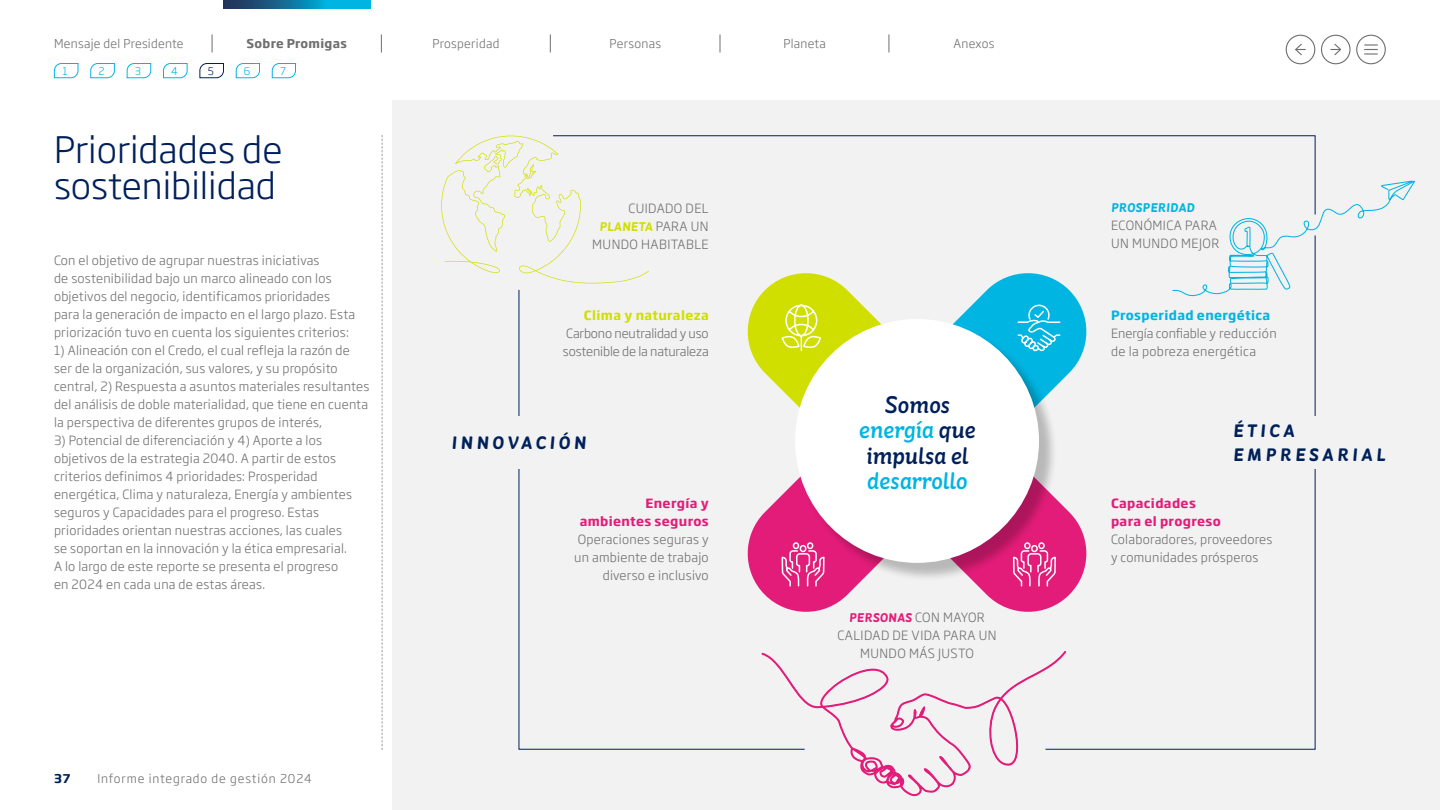
<style>
.page{position:relative;width:1440px;height:810px;background:#fff}
.page>*{position:absolute;margin:0;border:0;box-sizing:border-box;transform-origin:0 0}
.t1{font:300 36px/36px "Soho Gothic Pro";color:#00205b}
.t2{font:italic 500 24px/25.5px "St Ryde";letter-spacing:-.01em;color:#00205b;text-align:center}
.t3{font:italic 500 24px "St Ryde";letter-spacing:-.01em;color:#00b5e2}
.t4{font:italic 700 18px/24px "St Ryde";letter-spacing:.2em;color:#00205b}
.t5{font:300 12.6px/18px "Soho Gothic Pro";letter-spacing:.02em;color:#706f6f}
.t6{font:700 12.6px/18px "Soho Gothic Pro";letter-spacing:.03em;color:#e31c79;text-align:right}
.t7{font:300 12.6px/18px "Soho Gothic Pro";letter-spacing:-.01em;color:#706f6f}
.t8{font:700 12.6px "Soho Gothic Pro";letter-spacing:.03em;color:#00b5e2}
.t9{font:700 12.6px "Soho Gothic Pro";letter-spacing:.03em;color:#d0df00}
.t10{font:italic 700 12.6px "St Ryde";letter-spacing:.02em;color:#e31c79}
.t11{font:italic 700 12.6px "St Ryde";letter-spacing:.02em;color:#d0df00}
.t12{font:italic 700 12.6px "St Ryde";letter-spacing:.02em;color:#00b5e2}
.t13{font:300 12px "Soho Gothic Pro";letter-spacing:.025em;color:#706f6f}
.t14{font:300 12px "Soho Gothic Pro";letter-spacing:.075em;color:#706f6f}
.t15{font:700 12px "Soho Gothic Pro";letter-spacing:.025em;color:#706f6f}
.t16{font:700 12px "Soho Gothic Pro";color:#00205b}
.t17{font:300 10.5px "Soho Gothic Pro";color:#00b5e2}
.t18{font:300 10.5px "Soho Gothic Pro";color:#00205b}
.s1{font-family:"Soho Gothic Pro";font-weight:300;font-style:normal;color:#706f6f}
.s2{color:#00b5e2}
</style>
<div class="page">
<div style="left:393px;top:100px;width:1047px;height:710px;background:#f2f2f2"></div>
<svg style="left:382px;top:135px;width:1px;height:615px"></svg>
<svg style="left:981px;top:273px;width:64px;height:49px;background:#21bde4"></svg>
<svg style="left:765px;top:273px;width:216px;height:49px"></svg>
<div style="left:798px;top:322px;width:259px;height:259px;background:#000;opacity:.24"></div>
<div style="left:795px;top:319px;width:244px;height:244px;background:#fff;border-radius:50%"></div>
<svg style="left:805px;top:304px;width:17px;height:48px"></svg>
<svg style="left:1017px;top:304px;width:28px;height:49px"></svg>
<svg style="left:553px;top:135px;width:763px;height:45px"></svg>
<svg style="left:441px;top:136px;width:208px;height:148px"></svg>
<svg style="left:519px;top:290px;width:286px;height:460px"></svg>
<svg style="left:1045px;top:275px;width:271px;height:475px"></svg>
<div style="left:452px;top:416px;width:134px;height:53px;background:#f2f2f2"></div>
<div style="left:1233px;top:416px;width:153px;height:53px;background:#f2f2f2"></div>
<svg style="left:1172px;top:180px;width:243px;height:235px"></svg>
<svg style="left:762px;top:542px;width:304px;height:254px"></svg>
<div style="left:1286px;top:35px;width:29px;height:29px;border:1px solid #706f6f;border-radius:50%"></div>
<svg style="left:1295px;top:43px;width:10px;height:13px"></svg>
<div style="left:1321px;top:35px;width:30px;height:29px;border:1px solid #706f6f;border-radius:50%"></div>
<svg style="left:1331px;top:43px;width:10px;height:12px"></svg>
<div style="left:1356px;top:35px;width:30px;height:29px;border:1px solid #706f6f;border-radius:50%"></div>
<svg style="left:1365px;top:44px;width:12px;height:11px"></svg>
<svg style="left:223px;top:0;width:147px;height:9px"></svg>
<svg style="left:381px;top:34px;width:1px;height:18px"></svg>
<svg style="left:212px;top:34px;width:1px;height:18px"></svg>
<svg style="left:550px;top:34px;width:1px;height:18px"></svg>
<svg style="left:720px;top:34px;width:1px;height:18px"></svg>
<svg style="left:889px;top:34px;width:1px;height:18px"></svg>
<svg style="left:54px;top:63px;width:25px;height:16px"></svg>
<svg style="left:236px;top:63px;width:24px;height:16px"></svg>
<svg style="left:272px;top:63px;width:24px;height:16px"></svg>
<svg style="left:126px;top:63px;width:26px;height:16px"></svg>
<svg style="left:90px;top:63px;width:25px;height:16px"></svg>
<svg style="left:163px;top:63px;width:25px;height:16px"></svg>
<svg style="left:199px;top:63px;width:25px;height:16px"></svg>
<p class="t13" style="left:54px;top:34px;width:131px">Mensaje del Presidente</p>
<p class="t15" style="left:247px;top:34px;width:102px">Sobre Promigas</p>
<p class="t13" style="left:433px;top:34px;width:68px">Prosperidad</p>
<p class="t13" style="left:610px;top:34px;width:53px">Personas</p>
<p class="t13" style="left:783px;top:34px;width:44px">Planeta</p>
<p class="t13" style="left:953px;top:34px;width:42px">Anexos</p>
<p class="t17" style="left:63px;top:63px;width:7px">1</p>
<p class="t17" style="left:99px;top:63px;width:8px">2</p>
<p class="t17" style="left:135px;top:63px;width:8px">3</p>
<p class="t17" style="left:171px;top:63px;width:8px">4</p>
<p class="t18" style="left:208px;top:63px;width:8px">5</p>
<p class="t17" style="left:244px;top:63px;width:8px">6</p>
<p class="t17" style="left:280px;top:63px;width:7px">7</p>
<h1 class="t1" style="left:54px;top:130px;width:230px">Prioridades de sostenibilidad</h1>
<p class="t5" style="left:54px;top:251px;width:303px">Con el objetivo de agrupar nuestras iniciativas<br>de sostenibilidad bajo un marco alineado con los objetivos del negocio, identificamos prioridades para la generación de impacto en el largo plazo. Esta priorización tuvo en cuenta los siguientes criterios:</p>
<p class="t5" style="left:54px;top:341px;width:317px">1) Alineación con el Credo, el cual refleja la razón de ser de la organización, sus valores, y su propósito central, 2) Respuesta a asuntos materiales resultantes del análisis de doble materialidad, que tiene en cuenta la perspectiva de diferentes grupos de interés,</p>
<p class="t5" style="left:54px;top:431px;width:300px">3) Potencial de diferenciación y 4) Aporte a los objetivos de la estrategia 2040. A partir de estos criterios definimos 4 prioridades: Prosperidad energética, Clima y naturaleza, Energía y ambientes seguros y Capacidades para el progreso. Estas prioridades orientan nuestras acciones, las cuales se soportan en la innovación y la ética empresarial.<br>A lo largo de este reporte se presenta el progreso en 2024 en cada una de estas áreas.</p>
<p class="t16" style="left:54px;top:769px;width:18px">37</p>
<p class="t14" style="left:98px;top:769px;width:216px">Informe integrado de gestión 2024</p>
<p class="t5" style="left:628px;top:198px;width:82px">CUIDADO DEL</p>
<p class="t11" style="left:599px;top:219px;width:111px">PLANETA <span class="s1">PARA UN</span></p>
<p class="t5" style="left:592px;top:234px;width:118px">MUNDO HABITABLE</p>
<p class="t9" style="left:584px;top:306px;width:126px">Clima y naturaleza</p>
<p class="t7" style="left:563px;top:324px;width:147px">Carbono neutralidad y uso sostenible de la naturaleza</p>
<h3 class="t4" style="left:452px;top:431px;width:136px">INNOVACIÓN</h3>
<p class="t6" style="left:580px;top:493px;width:131px">Energía y ambientes seguros</p>
<p class="t5" style="left:574px;top:529px;width:136px;text-align:right">Operaciones seguras y un ambiente de trabajo diverso e inclusivo</p>
<h2 class="t2" style="left:859px;top:391px;width:118px">Somos <span class="s2">energía</span> que impulsa el</h2>
<h2 class="t3" style="left:867px;top:466px;width:102px">desarrollo</h2>
<p class="t10" style="left:849px;top:610px;width:137px">PERSONAS <span class="s1">CON MAYOR</span></p>
<p class="t5" style="left:838px;top:625px;width:160px;text-align:center">CALIDAD DE VIDA PARA UN<br>MUNDO MÁS JUSTO</p>
<p class="t12" style="left:1111px;top:200px;width:85px">PROSPERIDAD</p>
<p class="t5" style="left:1111px;top:215px;width:110px">ECONÓMICA PARA<br>UN MUNDO MEJOR</p>
<p class="t8" style="left:1111px;top:306px;width:161px">Prosperidad energética</p>
<p class="t5" style="left:1111px;top:324px;width:167px">Energía confiable y reducción de la pobreza energética</p>
<h3 class="t4" style="left:1233px;top:419px;width:154px">ÉTICA<br>EMPRESARIAL</h3>
<p class="t6" style="left:1111px;top:493px;width:111px;text-align:left">Capacidades para el progreso</p>
<p class="t5" style="left:1111px;top:529px;width:163px">Colaboradores, proveedores y comunidades prósperos</p>
</div>
